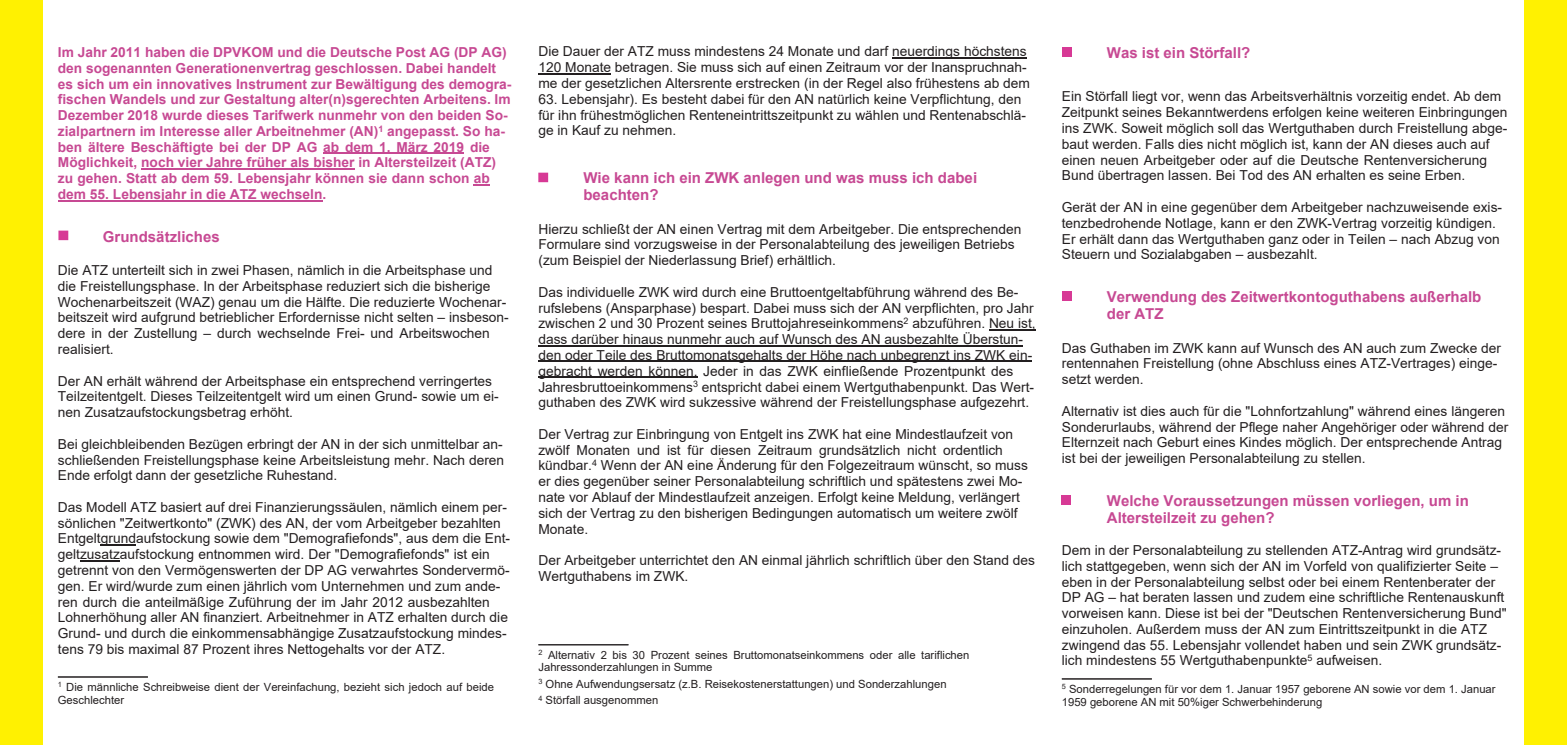
<style>
.page{position:relative;width:1567px;height:745px;background:#fff}
.page>*{position:absolute;margin:0;border:0;box-sizing:border-box;transform-origin:0 0}
.t1{font:700 15px/17.2px "Arial";color:#c74993}
.t2{font:13.75px/15.8px "Arial";color:#231f20}
.t3{font:700 13.75px/15.8px "Arial";color:#c74993}
.t4{font:11.25px/12.9px "Arial";color:#231f20}
</style>
<div class="page">
<hr style="left:323px;top:152px;width:141px;height:2px;background:#c74993">
<hr style="left:141px;top:168px;width:213px;height:1px;background:#c74993">
<svg style="left:474px;top:184px;width:16px;height:1px"></svg>
<hr style="left:58px;top:200px;width:264px;height:1px;background:#c74993">
<hr style="left:101px;top:544px;width:35px;height:1px;background:#231f20">
<hr style="left:80px;top:560px;width:40px;height:1px;background:#231f20">
<hr style="left:58px;top:676px;width:90px;height:1px;background:#231f20">
<hr style="left:892px;top:57px;width:134px;height:1px;background:#231f20">
<hr style="left:538px;top:73px;width:73px;height:1px;background:#231f20">
<hr style="left:989px;top:329px;width:46px;height:1px;background:#231f20">
<hr style="left:538px;top:345px;width:485px;height:1px;background:#231f20">
<hr style="left:538px;top:360px;width:494px;height:1px;background:#231f20">
<hr style="left:538px;top:376px;width:159px;height:1px;background:#231f20">
<hr style="left:538px;top:644px;width:90px;height:1px;background:#231f20">
<hr style="left:1061px;top:678px;width:90px;height:1px;background:#231f20">
<div style="left:1523px;top:0;width:43px;height:744px;background:#fff101"></div>
<div style="left:0;top:0;width:43px;height:744px;background:#fff101"></div>
<div style="left:1061px;top:48px;width:10px;height:9px;background:#d73995"></div>
<div style="left:1061px;top:291px;width:10px;height:9px;background:#d73995"></div>
<div style="left:1061px;top:494px;width:10px;height:10px;background:#d73995"></div>
<div style="left:58px;top:230px;width:10px;height:10px;background:#d73995"></div>
<div style="left:538px;top:172px;width:10px;height:10px;background:#d73995"></div>
<p class="t3" style="left:58px;top:45px;width:455px">Im Jahr 2011 haben die DPVKOM und die Deutsche Post AG (DP AG) den sogenannten Generationenvertrag geschlossen. Dabei handelt es sich um ein innovatives Instrument zur Bewältigung des demogra&shy;fischen Wandels und zur Gestaltung alter(n)sgerechten Arbeitens. Im Dezember 2018 wurde dieses Tarifwerk nunmehr von den beiden So&shy;zialpartnern im Interesse aller Arbeitnehmer (AN)<sup>1</sup> angepasst. So ha&shy;ben ältere Beschäftigte bei der DP AG ab dem 1. März 2019 die Möglichkeit, noch vier Jahre früher als bisher in Altersteilzeit (ATZ) zu gehen. Statt ab dem 59. Lebensjahr können sie dann schon ab dem 55. Lebensjahr in die ATZ wechseln.</p>
<p class="t1" style="left:103px;top:229px;width:118px">Grundsätzliches</p>
<p class="t2" style="left:58px;top:263px;width:452px">Die ATZ unterteilt sich in zwei Phasen, nämlich in die Arbeitsphase und die Freistellungsphase. In der Arbeitsphase reduziert sich die bisherige Wochenarbeitszeit (WAZ) genau um die Hälfte. Die reduzierte Wochenar&shy;beitszeit wird aufgrund betrieblicher Erfordernisse nicht selten – insbeson&shy;dere in der Zustellung – durch wechselnde Frei- und Arbeitswochen realisiert.</p>
<p class="t2" style="left:58px;top:374px;width:442px">Der AN erhält während der Arbeitsphase ein entsprechend verringertes<br>Teilzeitentgelt. Dieses Teilzeitentgelt wird um einen Grund- sowie um ei&shy;nen Zusatzaufstockungsbetrag erhöht.</p>
<p class="t2" style="left:58px;top:437px;width:448px;text-align:justify">Bei gleichbleibenden Bezügen erbringt der AN in der sich unmittelbar an&shy;schließenden Freistellungsphase keine Arbeitsleistung mehr. Nach deren Ende erfolgt dann der gesetzliche Ruhestand.</p>
<p class="t2" style="left:58px;top:500px;width:454px">Das Modell ATZ basiert auf drei Finanzierungssäulen, nämlich einem per&shy;sönlichen "Zeitwertkonto" (ZWK) des AN, der vom Arbeitgeber bezahlten Entgeltgrundaufstockung sowie dem "Demografiefonds", aus dem die Ent&shy;geltzusatzaufstockung entnommen wird. Der "Demografiefonds" ist ein getrennt von den Vermögenswerten der DP AG verwahrtes Sondervermö&shy;gen. Er wird/wurde zum einen jährlich vom Unternehmen und zum ande&shy;ren durch die anteilmäßige Zuführung der im Jahr 2012 ausbezahlten Lohnerhöhung aller AN finanziert. Arbeitnehmer in ATZ erhalten durch die Grund- und durch die einkommensabhängige Zusatzaufstockung mindes&shy;tens 79 bis maximal 87 Prozent ihres Nettogehalts vor der ATZ.</p>
<p class="t4" style="left:58px;top:681px;width:437px"><sup>1</sup> Die männliche Schreibweise dient der Vereinfachung, bezieht sich jedoch auf beide<br>Geschlechter</p>
<p class="t2" style="left:538px;top:45px;width:493px">Die Dauer der ATZ muss mindestens 24 Monate und darf neuerdings höchstens<br>120 Monate betragen. Sie muss sich auf einen Zeitraum vor der Inanspruchnah&shy;me der gesetzlichen Altersrente erstrecken (in der Regel also frühestens ab dem</p>
<p class="t2" style="left:538px;top:92px;width:489px">63. Lebensjahr). Es besteht dabei für den AN natürlich keine Verpflichtung, den für ihn frühestmöglichen Renteneintrittszeitpunkt zu wählen und Rentenabschlä&shy;ge in Kauf zu nehmen.</p>
<p class="t1" style="left:583px;top:170px;width:395px">Wie kann ich ein ZWK anlegen und was muss ich dabei beachten?</p>
<p class="t2" style="left:538px;top:222px;width:484px">Hierzu schließt der AN einen Vertrag mit dem Arbeitgeber. Die entsprechenden<br>Formulare sind vorzugsweise in der Personalabteilung des jeweiligen Betriebs (zum Beispiel der Niederlassung Brief) erhältlich.</p>
<p class="t2" style="left:538px;top:285px;width:499px">Das individuelle ZWK wird durch eine Bruttoentgeltabführung während des Be&shy;rufslebens (Ansparphase) bespart. Dabei muss sich der AN verpflichten, pro Jahr zwischen 2 und 30 Prozent seines Bruttojahreseinkommens<sup>2</sup> abzuführen. Neu ist, dass darüber hinaus nunmehr auch auf Wunsch des AN ausbezahlte Überstun&shy;den oder Teile des Bruttomonatsgehalts der Höhe nach unbegrenzt ins ZWK ein&shy;gebracht werden können. Jeder in das ZWK einfließende Prozentpunkt des Jahresbruttoeinkommens<sup>3</sup> entspricht dabei einem Wertguthabenpunkt. Das Wert&shy;guthaben des ZWK wird sukzessive während der Freistellungsphase aufgezehrt.</p>
<p class="t2" style="left:538px;top:427px;width:491px">Der Vertrag zur Einbringung von Entgelt ins ZWK hat eine Mindestlaufzeit von zwölf Monaten und ist für diesen Zeitraum grundsätzlich nicht ordentlich kündbar.<sup>4</sup> Wenn der AN eine Änderung für den Folgezeitraum wünscht, so muss er dies gegenüber seiner Personalabteilung schriftlich und spätestens zwei Mo&shy;nate vor Ablauf der Mindestlaufzeit anzeigen. Erfolgt keine Meldung, verlängert sich der Vertrag zu den bisherigen Bedingungen automatisch um weitere zwölf Monate.</p>
<p class="t2" style="left:538px;top:553px;width:498px">Der Arbeitgeber unterrichtet den AN einmal jährlich schriftlich über den Stand des<br>Wertguthabens im ZWK.</p>
<p class="t4" style="left:538px;top:648px;width:432px"><sup>2</sup> Alternativ 2 bis 30 Prozent seines Bruttomonatseinkommens oder alle tariflichen<br>Jahressonderzahlungen in Summe</p>
<p class="t4" style="left:538px;top:676px;width:409px;line-height:16.4px"><sup>3</sup> Ohne Aufwendungsersatz (z.B. Reisekostenerstattungen) und Sonderzahlungen<br><sup>4</sup> Störfall ausgenommen</p>
<p class="t1" style="left:1106px;top:46px;width:145px">Was ist ein Störfall?</p>
<p class="t2" style="left:1061px;top:90px;width:447px">Ein Störfall liegt vor, wenn das Arbeitsverhältnis vorzeitig endet. Ab dem Zeitpunkt seines Bekanntwerdens erfolgen keine weiteren Einbringungen ins ZWK. Soweit möglich soll das Wertguthaben durch Freistellung abge&shy;baut werden. Falls dies nicht möglich ist, kann der AN dieses auch auf einen neuen Arbeitgeber oder auf die Deutsche Rentenversicherung Bund übertragen lassen. Bei Tod des AN erhalten es seine Erben.</p>
<p class="t2" style="left:1061px;top:200px;width:442px">Gerät der AN in eine gegenüber dem Arbeitgeber nachzuweisende exis&shy;tenzbedrohende Notlage, kann er den ZWK-Vertrag vorzeitig kündigen.<br>Er erhält dann das Wertguthaben ganz oder in Teilen – nach Abzug von Steuern und Sozialabgaben – ausbezahlt.</p>
<p class="t1" style="left:1106px;top:289px;width:376px">Verwendung des Zeitwertkontoguthabens außerhalb der ATZ</p>
<p class="t2" style="left:1061px;top:341px;width:441px">Das Guthaben im ZWK kann auf Wunsch des AN auch zum Zwecke der rentennahen Freistellung (ohne Abschluss eines ATZ-Vertrages) einge&shy;setzt werden.</p>
<p class="t2" style="left:1061px;top:404px;width:448px">Alternativ ist dies auch für die "Lohnfortzahlung" während eines längeren Sonderurlaubs, während der Pflege naher Angehöriger oder während der Elternzeit nach Geburt eines Kindes möglich. Der entsprechende Antrag ist bei der jeweiligen Personalabteilung zu stellen.</p>
<p class="t1" style="left:1106px;top:493px;width:363px">Welche Voraussetzungen müssen vorliegen, um in<br>Altersteilzeit zu gehen?</p>
<p class="t2" style="left:1061px;top:543px;width:446px">Dem in der Personalabteilung zu stellenden ATZ-Antrag wird grundsätz&shy;lich stattgegeben, wenn sich der AN im Vorfeld von qualifizierter Seite – eben in der Personalabteilung selbst oder bei einem Rentenberater der DP AG – hat beraten lassen und zudem eine schriftliche Rentenauskunft vorweisen kann. Diese ist bei der "Deutschen Rentenversicherung Bund" einzuholen. Außerdem muss der AN zum Eintrittszeitpunkt in die ATZ zwingend das 55. Lebensjahr vollendet haben und sein ZWK grundsätz&shy;lich mindestens 55 Wertguthabenpunkte<sup>5</sup> aufweisen.</p>
<p class="t4" style="left:1061px;top:682px;width:435px"><sup>5</sup> Sonderregelungen für vor dem 1. Januar 1957 geborene AN sowie vor dem 1. Januar<br>1959 geborene AN mit 50%iger Schwerbehinderung</p>
</div>
